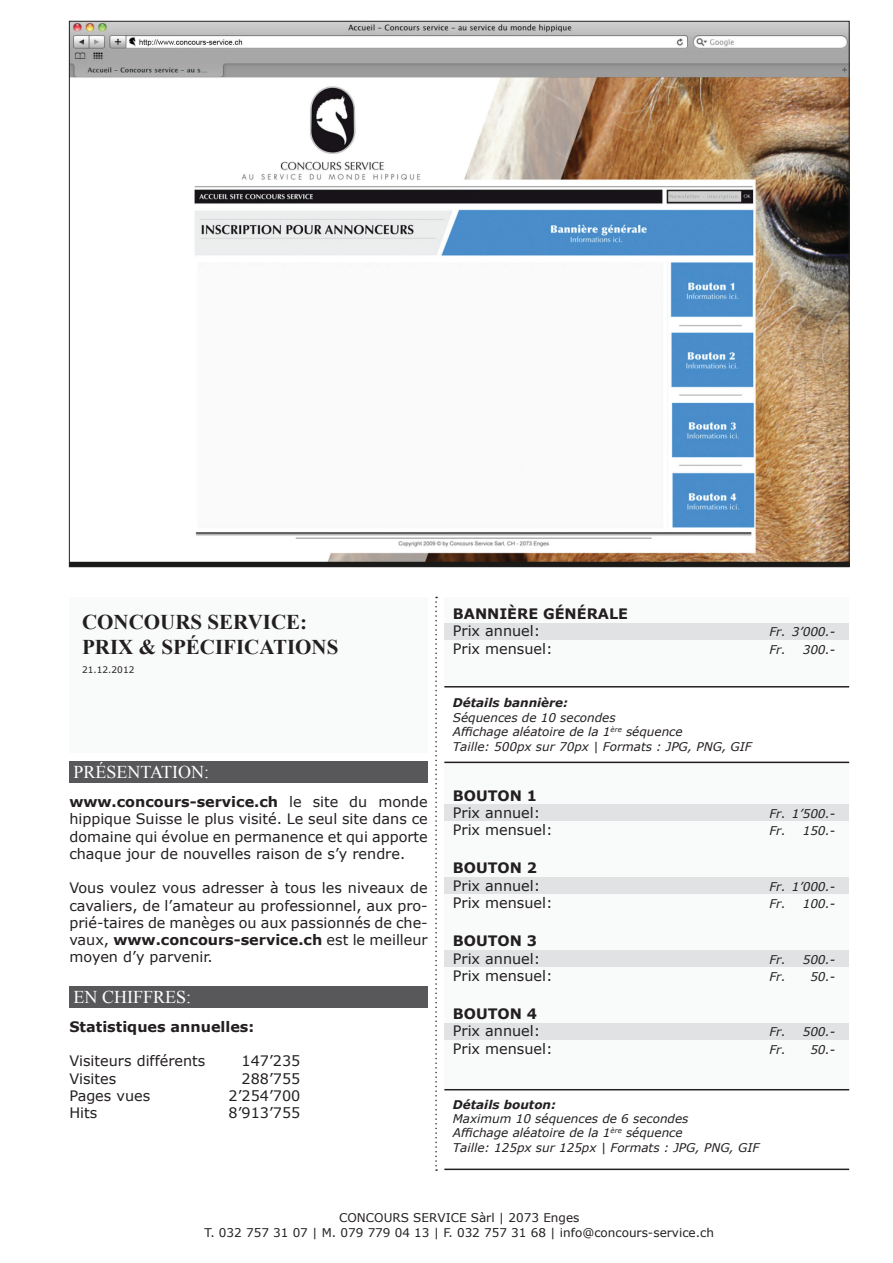
<style>
.page{position:relative;width:893px;height:1263px;background:#fff}
.page>*{position:absolute;margin:0;border:0;box-sizing:border-box;transform-origin:0 0}
.t1{font:700 21px/25.2px "Times New Roman";color:#231f20}
.t2{font:18px "Times New Roman";color:#fff}
.t3{font:14.4px/17.2px "Verdana";color:#231f20;text-align:justify}
.t4{font:700 14.4px "Verdana";color:#231f20}
.t5{font:italic 12px/14.4px "Verdana";color:#231f20}
.t6{font:12px/14.4px "Verdana";color:#231f20;text-align:center}
.t7{font:italic 700 12px "Verdana";color:#231f20}
.t8{font:9px "Verdana";color:#231f20}
.s1{font-weight:700}
</style>
<div class="page">
<img style="left:71px;top:23px;width:776px;height:542px">
<div style="left:444px;top:762px;width:405px;height:327px;background:#f9fafa"></div>
<div style="left:444px;top:597px;width:405px;height:90px;background:#f9fafa"></div>
<div style="left:444px;top:623px;width:405px;height:16px;background:#e0e2e3"></div>
<div style="left:444px;top:804px;width:405px;height:16px;background:#e0e2e3"></div>
<div style="left:444px;top:877px;width:405px;height:16px;background:#e0e2e3"></div>
<div style="left:444px;top:950px;width:405px;height:16px;background:#e0e2e3"></div>
<div style="left:444px;top:1023px;width:405px;height:16px;background:#e0e2e3"></div>
<hr style="left:444px;top:686px;width:405px;height:1px;background:#231f20">
<hr style="left:444px;top:762px;width:405px;height:1px;background:#231f20">
<hr style="left:444px;top:1089px;width:405px;height:1px;background:#231f20">
<hr style="left:444px;top:1168px;width:405px;height:2px;background:#231f20">
<div style="left:69px;top:597px;width:359px;height:156px;background:#f9fafa"></div>
<div style="left:69px;top:762px;width:359px;height:21px;background:#58585a"></div>
<div style="left:69px;top:986px;width:359px;height:22px;background:#58585a"></div>
<svg style="left:435px;top:597px;width:2px;height:574px"></svg>
<h1 class="t1" style="left:82px;top:608px;width:258px">CONCOURS SERVICE:<br>PRIX &amp; SPÉCIFICATIONS</h1>
<p class="t8" style="left:82px;top:664px;width:54px">21.12.2012</p>
<p class="t2" style="left:74px;top:760px;width:137px">PRÉSENTATION:</p>
<p class="t3" style="left:69px;top:793px;width:360px"><span class="s1">www.concours-service.ch</span> le site du monde hippique Suisse le plus visité. Le seul site dans ce domaine qui évolue en permanence et qui apporte chaque jour de nouvelles raison de s’y rendre.</p>
<p class="t3" style="left:69px;top:879px;width:360px">Vous voulez vous adresser à tous les niveaux de cavaliers, de l’amateur au professionnel, aux pro&shy;prié-taires de manèges ou aux passionnés de che&shy;vaux, <span class="s1">www.concours-service.ch</span> est le meilleur moyen d’y parvenir.</p>
<p class="t2" style="left:74px;top:985px;width:119px">EN CHIFFRES:</p>
<p class="t4" style="left:69px;top:1016px;width:186px">Statistiques annuelles:</p>
<p class="t3" style="left:69px;top:1052px;width:137px">Visiteurs différents</p>
<p class="t3" style="left:242px;top:1052px;width:60px">147’235</p>
<p class="t3" style="left:69px;top:1069px;width:49px">Visites</p>
<p class="t3" style="left:242px;top:1069px;width:60px">288’755</p>
<p class="t3" style="left:69px;top:1087px;width:82px">Pages vues</p>
<p class="t3" style="left:229px;top:1087px;width:73px">2’254’700</p>
<p class="t3" style="left:69px;top:1104px;width:29px">Hits</p>
<p class="t3" style="left:229px;top:1104px;width:73px">8’913’755</p>
<p class="t4" style="left:453px;top:604px;width:177px">Bannière générale</p>
<p class="t3" style="left:453px;top:622px;width:89px">Prix annuel:</p>
<p class="t5" style="left:769px;top:625px;width:68px">Fr. 3’000.-</p>
<p class="t3" style="left:453px;top:640px;width:101px">Prix mensuel:</p>
<p class="t5" style="left:769px;top:642px;width:68px">Fr. 300.-</p>
<p class="t7" style="left:453px;top:694px;width:117px">Détails bannière:</p>
<p class="t5" style="left:453px;top:710px;width:300px">Séquences de 10 secondes<br>Affichage aléatoire de la 1<sup>ère</sup> séquence<br>Taille: 500px sur 70px | Formats : JPG, PNG, GIF</p>
<p class="t4" style="left:453px;top:785px;width:86px">Bouton 1</p>
<p class="t3" style="left:453px;top:804px;width:89px">Prix annuel:</p>
<p class="t5" style="left:769px;top:806px;width:68px">Fr. 1’500.-</p>
<p class="t3" style="left:453px;top:821px;width:101px">Prix mensuel:</p>
<p class="t5" style="left:769px;top:823px;width:68px">Fr. 150.-</p>
<p class="t4" style="left:453px;top:858px;width:86px">Bouton 2</p>
<p class="t3" style="left:453px;top:877px;width:89px">Prix annuel:</p>
<p class="t5" style="left:769px;top:879px;width:68px">Fr. 1’000.-</p>
<p class="t3" style="left:453px;top:894px;width:101px">Prix mensuel:</p>
<p class="t5" style="left:769px;top:896px;width:68px">Fr. 100.-</p>
<p class="t4" style="left:453px;top:931px;width:86px">Bouton 3</p>
<p class="t3" style="left:453px;top:949px;width:89px">Prix annuel:</p>
<p class="t5" style="left:769px;top:952px;width:68px">Fr. 500.-</p>
<p class="t3" style="left:453px;top:967px;width:101px">Prix mensuel:</p>
<p class="t5" style="left:769px;top:969px;width:68px">Fr. 50.-</p>
<p class="t4" style="left:453px;top:1004px;width:86px">Bouton 4</p>
<p class="t3" style="left:453px;top:1022px;width:89px">Prix annuel:</p>
<p class="t5" style="left:769px;top:1025px;width:68px">Fr. 500.-</p>
<p class="t3" style="left:453px;top:1039px;width:101px">Prix mensuel:</p>
<p class="t5" style="left:769px;top:1042px;width:68px">Fr. 50.-</p>
<p class="t7" style="left:453px;top:1096px;width:105px">Détails bouton:</p>
<p class="t5" style="left:453px;top:1111px;width:308px">Maximum 10 séquences de 6 secondes<br>Affichage aléatoire de la 1<sup>ère</sup> séquence<br>Taille: 125px sur 125px | Formats : JPG, PNG, GIF</p>
<p class="t6" style="left:205px;top:1211px;width:511px">CONCOURS SERVICE Sàrl | 2073 Enges<br>T. 032 757 31 07 | M. 079 779 04 13 | F. 032 757 31 68 | info@concours-service.ch</p>
</div>
